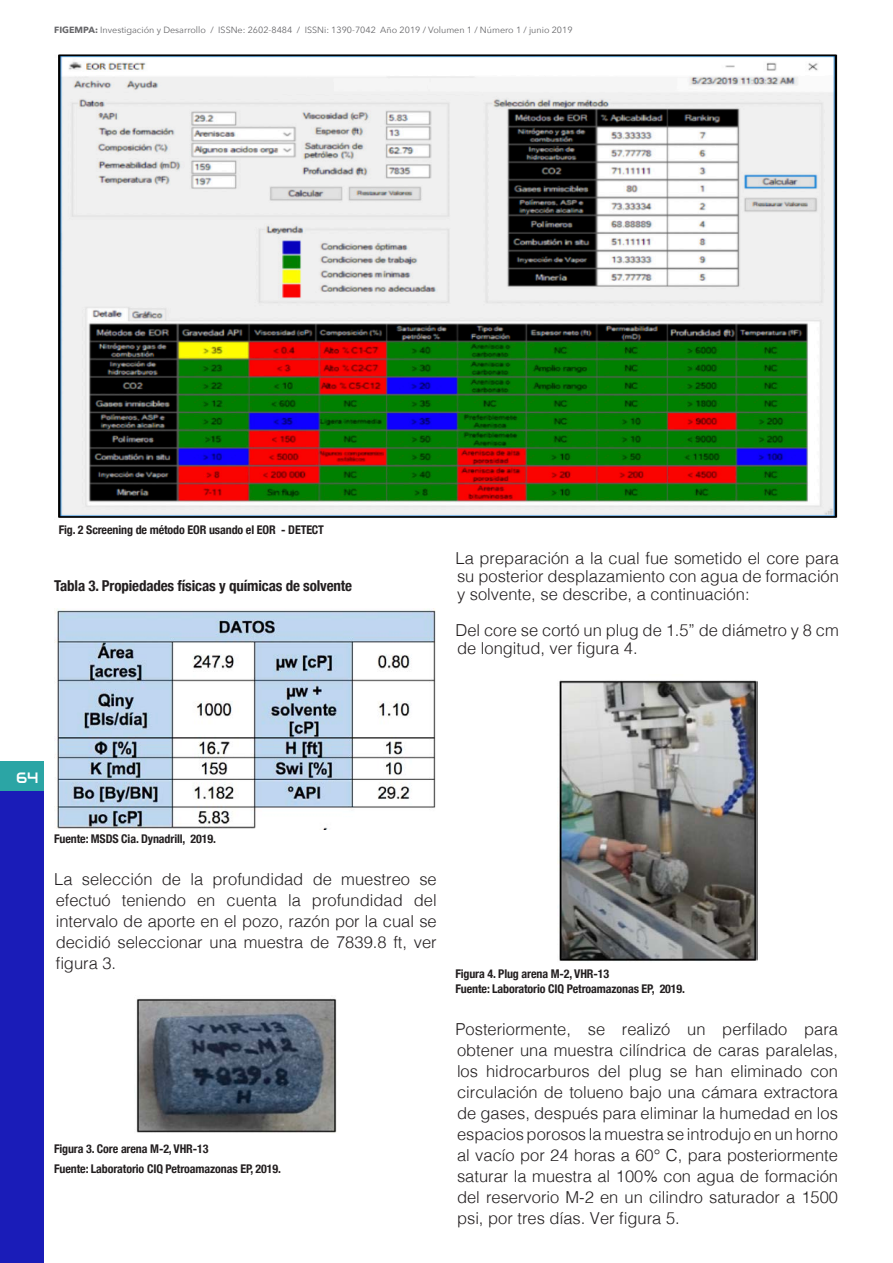
<style>
.page{position:relative;width:893px;height:1263px;background:#fff}
.page>*{position:absolute;margin:0;border:0;box-sizing:border-box;transform-origin:0 0}
.t1{font:300 16.5px/21px "Helvetica";color:#231f20;text-align:justify}
.t2{font:700 condensed 15px "Helvetica Neue";letter-spacing:-.01em;color:#231f20}
.t3{font:15px "Audiowide";color:#fff}
.t4{font:700 condensed 12px "Helvetica Neue";letter-spacing:-.01em;color:#231f20}
.t5{font:9px "Avenir Next";color:#67676a}
.s1{font-weight:700}
</style>
<div class="page">
<div style="left:0;top:761px;width:44px;height:30px;background:#2ba5a5"></div>
<div style="left:0;top:791px;width:44px;height:472px;background:#1a1cb8"></div>
<img style="left:58px;top:54px;width:780px;height:464px">
<img style="left:54px;top:609px;width:382px;height:220px">
<img style="left:136px;top:998px;width:201px;height:135px">
<img style="left:559px;top:680px;width:199px;height:281px">
<p class="t5" style="left:54px;top:23px;width:520px"><span class="s1">FIGEMPA:</span> Investigación y Desarrollo / ISSNe: 2602-8484 / ISSNi: 1390-7042 Año 2019 / Volumen 1 / Número 1 / junio 2019</p>
<p class="t4" style="left:59px;top:519px;width:267px">Fig. 2 Screening de método EOR usando el EOR - DETECT</p>
<p class="t2" style="left:54px;top:573px;width:299px">Tabla 3. Propiedades físicas y químicas de solvente</p>
<p class="t1" style="left:455px;top:547px;width:385px;line-height:18px">La preparación a la cual fue sometido el core para su posterior desplazamiento con agua de formación y solvente, se describe, a continuación:</p>
<p class="t1" style="left:455px;top:619px;width:385px;line-height:18px">Del core se cortó un plug de 1.5” de diámetro y 8 cm de longitud, ver figura 4.</p>
<p class="t3" style="left:16px;top:768px;width:24px">64</p>
<p class="t4" style="left:54px;top:829px;width:163px">Fuente: MSDS Cia. Dynadrill, 2019.</p>
<p class="t1" style="left:54px;top:867px;width:384px">La selección de la profundidad de muestreo se efectuó teniendo en cuenta la profundidad del intervalo de aporte en el pozo, razón por la cual se decidió seleccionar una muestra de 7839.8 ft, ver figura 3.</p>
<p class="t4" style="left:54px;top:1139px;width:156px">Figura 3. Core arena M-2, VHR-13</p>
<p class="t4" style="left:54px;top:1159px;width:228px">Fuente: Laboratorio CIQ Petroamazonas EP, 2019.</p>
<p class="t4" style="left:455px;top:963px;width:155px">Figura 4. Plug arena M-2, VHR-13</p>
<p class="t4" style="left:455px;top:978px;width:231px">Fuente: Laboratorio CIQ Petroamazonas EP, 2019.</p>
<p class="t1" style="left:455px;top:1017px;width:384px">Posteriormente, se realizó un perfilado para obtener una muestra cilíndrica de caras paralelas, los hidrocarburos del plug se han eliminado con circulación de tolueno bajo una cámara extractora de gases, después para eliminar la humedad en los espacios porosos la muestra se introdujo en un horno al vacío por 24 horas a 60° C, para posteriormente saturar la muestra al 100% con agua de formación del reservorio M-2 en un cilindro saturador a 1500 psi, por tres días. Ver figura 5.</p>
</div>
